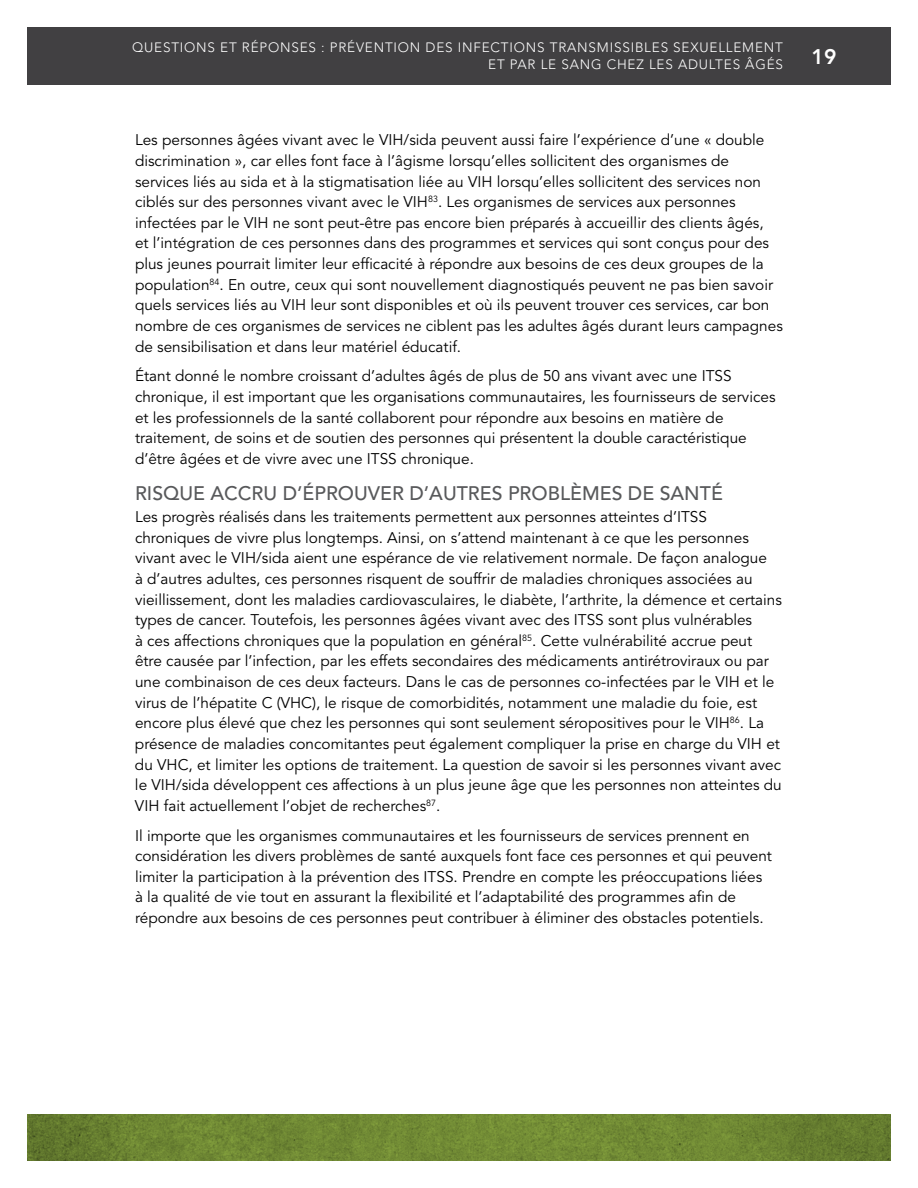
<style>
.page{position:relative;width:918px;height:1188px;background:#fff}
.page>*{position:absolute;margin:0;border:0;box-sizing:border-box;transform-origin:0 0}
.t1{font:800 21px "Avenir LT Std";color:#fff}
.t2{font:500 19.5px "Avenir LT Std";color:#58595b}
.t3{font:15.3px/20.5px "Avenir LT Std";color:#000}
.t4{font:300 13.5px/16.5px "Avenir LT Std";letter-spacing:.06em;color:#fff;text-align:right}
</style>
<div class="page">
<svg style="left:27px;top:1115px;width:864px;height:46px;background:#6d8533"></svg>
<div style="left:778px;top:27px;width:113px;height:57px;background:#414042"></div>
<div style="left:27px;top:27px;width:756px;height:57px;background:#414042"></div>
<p class="t4" style="left:132px;top:40px;width:652px">QUESTIONS ET RÉPONSES : PRÉVENTION DES INFECTIONS TRANSMISSIBLES SEXUELLEMENT<br>ET PAR LE SANG CHEZ LES ADULTES ÂGÉS</p>
<p class="t3" style="left:135px;top:130px;width:649px">Les personnes âgées vivant avec le VIH/sida peuvent aussi faire l’expérience d’une « double discrimination », car elles font face à l’âgisme lorsqu’elles sollicitent des organismes de services liés au sida et à la stigmatisation liée au VIH lorsqu’elles sollicitent des services non ciblés sur des personnes vivant avec le VIH<sup>83</sup>. Les organismes de services aux personnes infectées par le VIH ne sont peut-être pas encore bien préparés à accueillir des clients âgés,<br>et l’intégration de ces personnes dans des programmes et services qui sont conçus pour des plus jeunes pourrait limiter leur efficacité à répondre aux besoins de ces deux groupes de la population<sup>84</sup>. En outre, ceux qui sont nouvellement diagnostiqués peuvent ne pas bien savoir quels services liés au VIH leur sont disponibles et où ils peuvent trouver ces services, car bon nombre de ces organismes de services ne ciblent pas les adultes âgés durant leurs campagnes de sensibilisation et dans leur matériel éducatif.</p>
<p class="t3" style="left:135px;top:366px;width:642px">Étant donné le nombre croissant d’adultes âgés de plus de 50 ans vivant avec une ITSS chronique, il est important que les organisations communautaires, les fournisseurs de services et les professionnels de la santé collaborent pour répondre aux besoins en matière de traitement, de soins et de soutien des personnes qui présentent la double caractéristique d’être âgées et de vivre avec une ITSS chronique.</p>
<p class="t2" style="left:135px;top:482px;width:589px">RISQUE ACCRU D’ÉPROUVER D’AUTRES PROBLÈMES DE SANTÉ</p>
<p class="t3" style="left:135px;top:507px;width:649px">Les progrès réalisés dans les traitements permettent aux personnes atteintes d’ITSS chroniques de vivre plus longtemps. Ainsi, on s’attend maintenant à ce que les personnes vivant avec le VIH/sida aient une espérance de vie relativement normale. De façon analogue<br>à d’autres adultes, ces personnes risquent de souffrir de maladies chroniques associées au vieillissement, dont les maladies cardiovasculaires, le diabète, l’arthrite, la démence et certains types de cancer. Toutefois, les personnes âgées vivant avec des ITSS sont plus vulnérables<br>à ces affections chroniques que la population en général<sup>85</sup>. Cette vulnérabilité accrue peut être causée par l’infection, par les effets secondaires des médicaments antirétroviraux ou par une combinaison de ces deux facteurs. Dans le cas de personnes co-infectées par le VIH et le virus de l’hépatite C (VHC), le risque de comorbidités, notamment une maladie du foie, est encore plus élevé que chez les personnes qui sont seulement séropositives pour le VIH<sup>86</sup>. La présence de maladies concomitantes peut également compliquer la prise en charge du VIH et du VHC, et limiter les options de traitement. La question de savoir si les personnes vivant avec le VIH/sida développent ces affections à un plus jeune âge que les personnes non atteintes du VIH fait actuellement l’objet de recherches<sup>87</sup>.</p>
<p class="t3" style="left:135px;top:826px;width:638px">Il importe que les organismes communautaires et les fournisseurs de services prennent en considération les divers problèmes de santé auxquels font face ces personnes et qui peuvent limiter la participation à la prévention des ITSS. Prendre en compte les préoccupations liées à la qualité de vie tout en assurant la flexibilité et l’adaptabilité des programmes afin de répondre aux besoins de ces personnes peut contribuer à éliminer des obstacles potentiels.</p>
<h1 class="t1" style="left:811px;top:44px;width:27px">19</h1>
</div>
